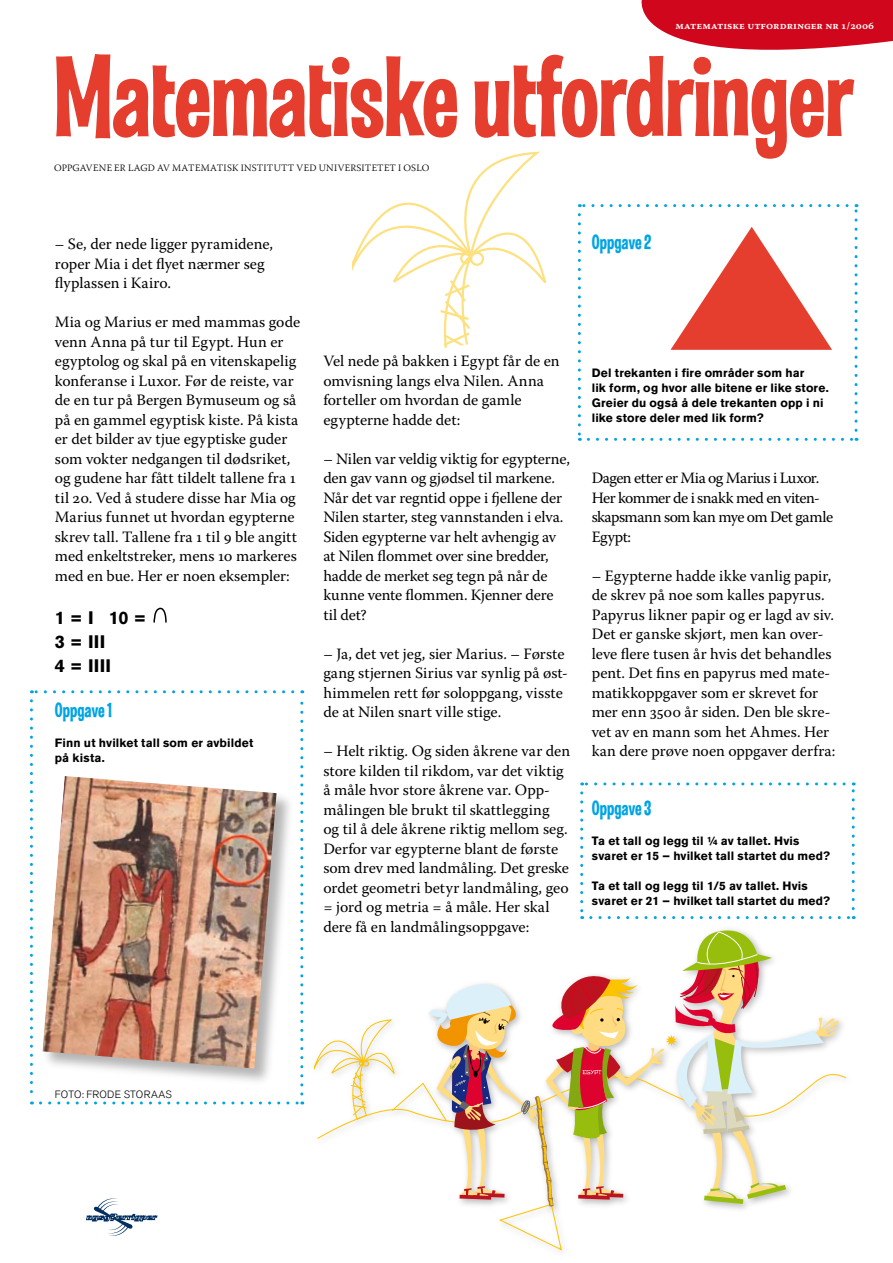
<style>
.page{position:relative;width:893px;height:1263px;background:#fff}
.page>*{position:absolute;margin:0;border:0;box-sizing:border-box;transform-origin:0 0}
.t1{font:21px "Las Vegas OT Jackpot";color:#00a4e2}
.t2{font:700 18px/24px "Akzidenz Grotesk BQ";letter-spacing:.015em;color:#000}
.t3{font:15.75px/19.5px "Warnock Pro";letter-spacing:-.005em;color:#000}
.t4{font:15.75px/19.5px "Warnock Pro";letter-spacing:-.035em;color:#000}
.t5{font:700 12px/15px "Akzidenz Grotesk BQ";letter-spacing:.01em;color:#000}
.t6{font:10.5px "Warnock Pro Semibold Capt";color:#fff}
.t7{font:300 10.5px "Akzidenz Grotesk BQ";letter-spacing:.025em;color:#000}
.t8{font:300 9.75px "Warnock Pro";letter-spacing:.02em;color:#000}
</style>
<div class="page">
<svg style="left:641px;top:0;width:252px;height:50px;background:#d62739"></svg>
<svg style="left:86px;top:1198px;width:71px;height:38px"></svg>
<svg style="left:30px;top:701px;width:3px;height:403px"></svg>
<svg style="left:40px;top:1101px;width:263px;height:3px"></svg>
<svg style="left:300px;top:690px;width:3px;height:404px"></svg>
<svg style="left:31px;top:690px;width:262px;height:3px"></svg>
<svg style="left:315px;top:782px;width:540px;height:469px"></svg>
<svg style="left:352px;top:159px;width:505px;height:282px"></svg>
<div style="left:41px;top:774px;width:255px;height:314px;background:#000;opacity:.3"></div>
<img style="left:42px;top:776px;width:235px;height:293px">
<svg style="left:153px;top:608px;width:14px;height:15px"></svg>
<svg style="left:56px;top:54px;width:798px;height:105px"></svg>
<p class="t6" style="left:675px;top:19px;width:200px">Matematiske utfordringer nr 1/2006</p>
<p class="t8" style="left:54px;top:162px;width:377px">OPPGAVENE ER LAGD AV MATEMATISK INSTITUTT VED UNIVERSITETET I OSLO</p>
<p class="t3" style="left:55px;top:234px;width:220px">– Se, der nede ligger pyramidene, roper Mia i det flyet nærmer seg flyplassen i Kairo.</p>
<p class="t3" style="left:55px;top:312px;width:247px">Mia og Marius er med mammas gode venn Anna på tur til Egypt. Hun er egyptolog og skal på en vitenskapelig konferanse i Luxor. Før de reiste, var de en tur på Bergen Bymuseum og så på en gammel egyptisk kiste. På kista er det bilder av tjue egyptiske guder som vokter nedgangen til dødsriket, og gudene har fått tildelt tallene fra 1 til 20. Ved å studere disse har Mia og Marius funnet ut hvordan egypterne skrev tall. Tallene fra 1 til 9 ble angitt med enkeltstreker, mens 10 markeres med en bue. Her er noen eksempler:</p>
<p class="t2" style="left:55px;top:606px;width:93px">1 = I 10 =<br>3 = III<br>4 = IIII</p>
<h1 class="t1" style="left:55px;top:699px;width:59px">Oppgave 1</h1>
<p class="t5" style="left:55px;top:735px;width:200px">Finn ut hvilket tall som er avbildet på kista.</p>
<h1 class="t1" style="left:592px;top:231px;width:61px">Oppgave 2</h1>
<p class="t3" style="left:323px;top:351px;width:238px">Vel nede på bakken i Egypt får de en omvisning langs elva Nilen. Anna forteller om hvordan de gamle egypterne hadde det:</p>
<p class="t3" style="left:323px;top:448px;width:248px">– Nilen var veldig viktig for egypterne, den gav vann og gjødsel til markene.<br>Når det var regntid oppe i fjellene der Nilen starter, steg vannstanden i elva.<br>Siden egypterne var helt avhengig av at Nilen flommet over sine bredder, hadde de merket seg tegn på når de kunne vente flommen. Kjenner dere til det?</p>
<p class="t3" style="left:323px;top:643px;width:246px">– Ja, det vet jeg, sier Marius. – Første gang stjernen Sirius var synlig på øst&shy;himmelen rett før soloppgang, visste de at Nilen snart ville stige.</p>
<p class="t3" style="left:323px;top:741px;width:248px">– Helt riktig. Og siden åkrene var den store kilden til rikdom, var det viktig å måle hvor store åkrene var. Opp&shy;målingen ble brukt til skattlegging<br>og til å dele åkrene riktig mellom seg.<br>Derfor var egypterne blant de første som drev med landmåling. Det greske ordet geometri betyr landmåling, geo = jord og metria = å måle. Her skal dere få en landmålingsoppgave:</p>
<p class="t5" style="left:592px;top:365px;width:238px">Del trekanten i fire områder som har<br>lik form, og hvor alle bitene er like store.<br>Greier du også å dele trekanten opp i ni like store deler med lik form?</p>
<p class="t4" style="left:592px;top:468px;width:243px">Dagen etter er Mia og Marius i Luxor.<br>Her kommer de i snakk med en viten&shy;skapsmann som kan mye om Det gamle<br>Egypt:</p>
<p class="t3" style="left:592px;top:565px;width:245px">– Egypterne hadde ikke vanlig papir, de skrev på noe som kalles papyrus.<br>Papyrus likner papir og er lagd av siv.<br>Det er ganske skjørt, men kan over&shy;leve flere tusen år hvis det behandles pent. Det fins en papyrus med mate&shy;matikkoppgaver som er skrevet for mer enn 3500 år siden. Den ble skre&shy;vet av en mann som het Ahmes. Her kan dere prøve noen oppgaver derfra:</p>
<h1 class="t1" style="left:592px;top:796px;width:61px">Oppgave 3</h1>
<p class="t5" style="left:592px;top:833px;width:240px">Ta et tall og legg til ¼ av tallet. Hvis svaret er 15 – hvilket tall startet du med?</p>
<p class="t5" style="left:592px;top:878px;width:240px">Ta et tall og legg til 1/5 av tallet. Hvis svaret er 21 – hvilket tall startet du med?</p>
<p class="t7" style="left:55px;top:1088px;width:118px">FOTO: FRODE STORAAS</p>
</div>
